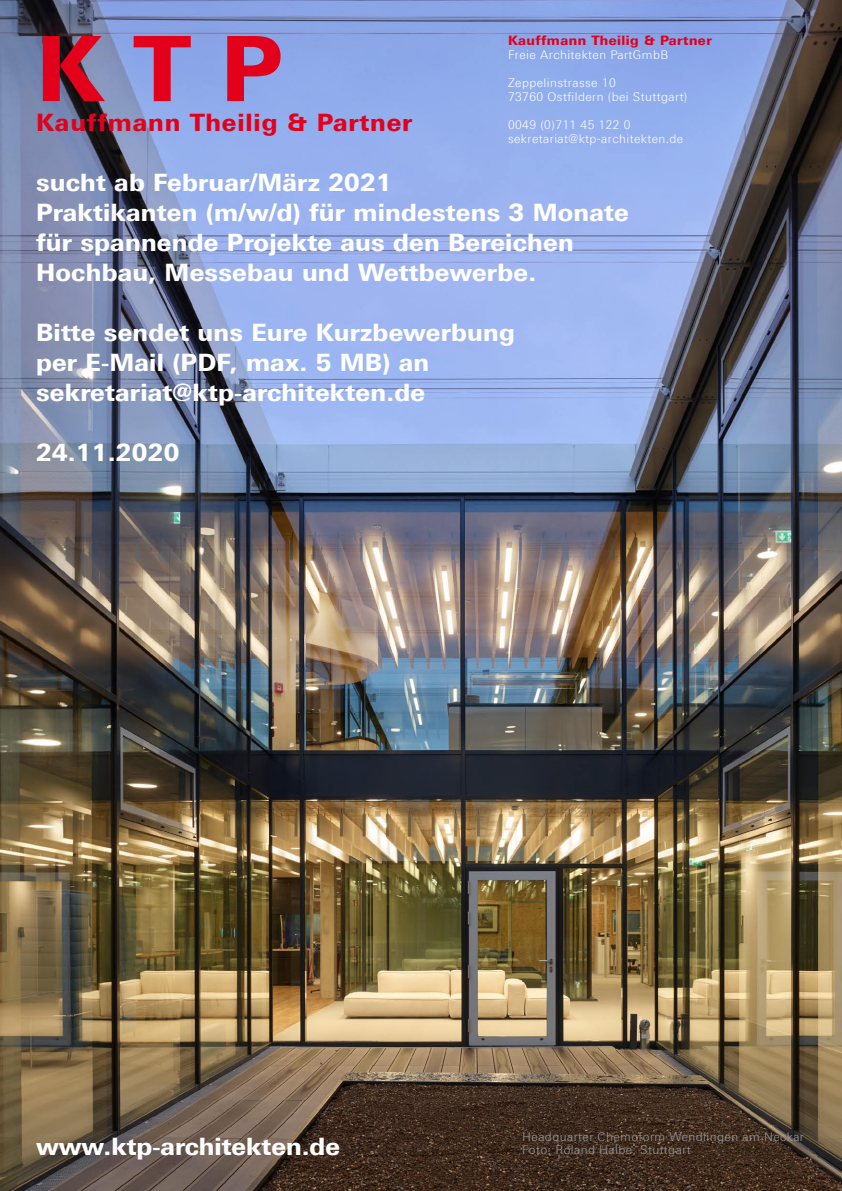
<style>
.page{position:relative;width:842px;height:1191px;background:#fff}
.page>*{position:absolute;margin:0;border:0;box-sizing:border-box;transform-origin:0 0}
.t1{font:800 90px "LT Univers Basic";color:#e2001a}
.t2{font:800 24px/30px "LT Univers Basic";letter-spacing:.01em;color:#fff}
.t3{font:800 24px "LT Univers Basic";letter-spacing:.035em;color:#e2001a}
.t4{font:800 13px "LT Univers Basic";letter-spacing:.035em;color:#e2001a}
.t5{font:300 12px/14px "LT Univers Basic";letter-spacing:.035em;color:#fff}
.t6{font:300 12px/13px "LT Univers Basic";letter-spacing:.035em;color:#9c9d9f}
</style>
<div class="page">
<img style="left:0;top:0;width:842px;height:1191px">
<p class="t4" style="left:508px;top:33px;width:205px">Kauffmann Theilig &amp; Partner</p>
<p class="t5" style="left:508px;top:48px;width:162px">Freie Architekten PartGmbB</p>
<p class="t5" style="left:508px;top:76px;width:181px">Zeppelinstrasse 10<br>73760 Ostfildern (bei Stuttgart)</p>
<p class="t5" style="left:508px;top:118px;width:177px">0049 (0)711 45 122 0 sekretariat@ktp-architekten.de</p>
<h1 class="t1" style="left:36px;top:14px;width:248px">K T P</h1>
<p class="t3" style="left:36px;top:108px;width:378px">Kauffmann Theilig &amp; Partner</p>
<p class="t2" style="left:36px;top:167px;width:594px">sucht ab Februar/März 2021<br>Praktikanten (m/w/d) für mindestens 3 Monate für spannende Projekte aus den Bereichen Hochbau, Messebau und Wettbewerbe.</p>
<p class="t2" style="left:36px;top:317px;width:480px">Bitte sendet uns Eure Kurzbewerbung per E-Mail (PDF, max. 5 MB) an sekretariat@ktp-architekten.de</p>
<p class="t2" style="left:36px;top:437px;width:145px">24.11.2020</p>
<p class="t2" style="left:36px;top:1131px;width:306px">www.ktp-architekten.de</p>
<p class="t6" style="left:522px;top:1130px;width:283px">Headquarter Chemoform Wendlingen am Neckar<br>Foto: Roland Halbe, Stuttgart</p>
</div>
